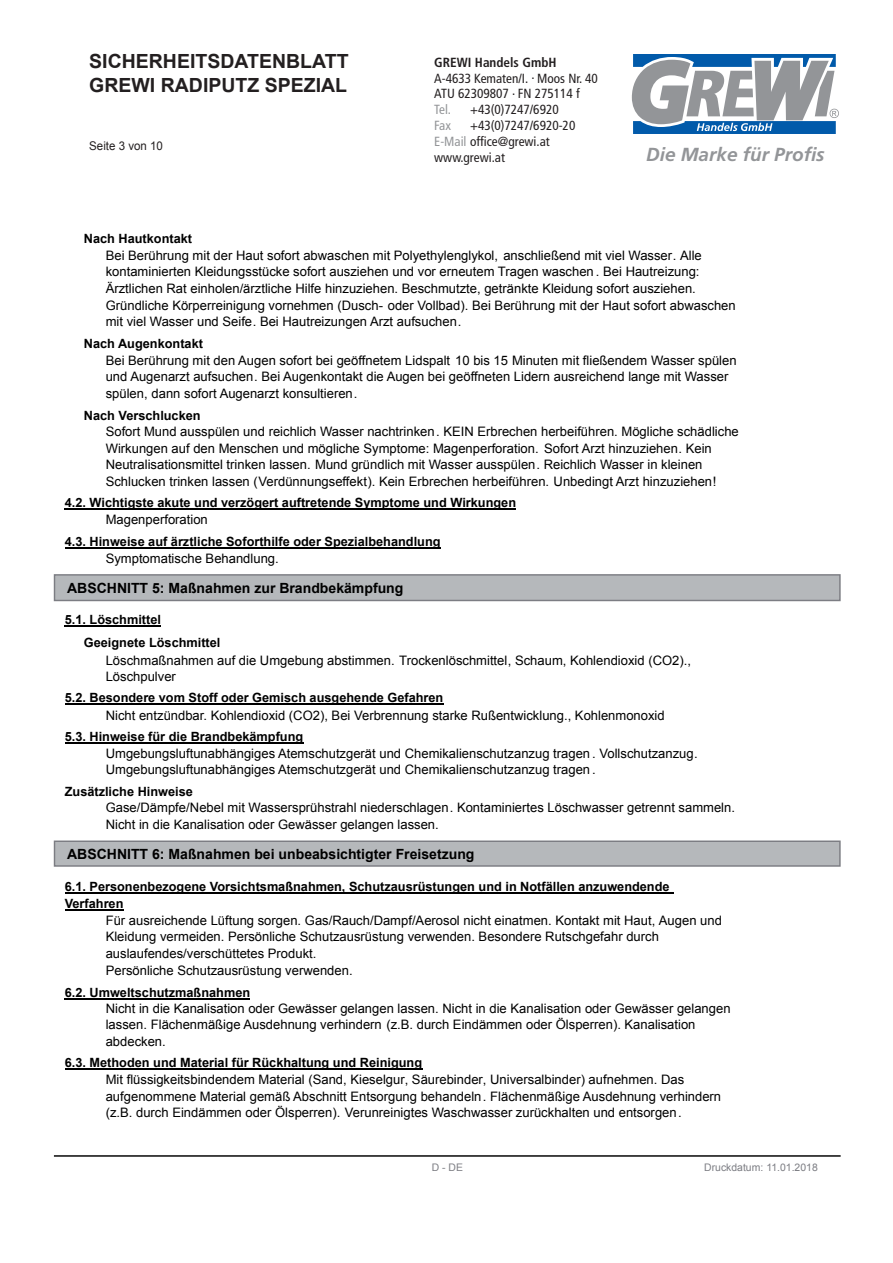
<style>
.page{position:relative;width:893px;height:1263px;background:#fff}
.page>*{position:absolute;margin:0;border:0;box-sizing:border-box;transform-origin:0 0}
.t1{font:700 19.5px/23.4px "Arial";color:#231f20}
.t2{font:italic 700 18.9px "Frutiger";color:#939598}
.t3{font:700 14.1px "Arial";color:#000}
.t4{font:condensed 13.2px/15.9px "Frutiger";color:#231f20}
.t5{font:700 condensed 13.2px "Frutiger";color:#231f20}
.t6{font:condensed 13.2px "Frutiger";letter-spacing:-.02em;color:#939598}
.t7{font:13.05px/16.6px "Arial";color:#000}
.t8{font:700 12.75px/17.2px "Arial";color:#000}
.t9{font:12px "Arial";color:#231f20;scale:.96 1}
.t10{font:10.35px "Arial";color:#7c7d83}
.s1{color:#939598}
</style>
<div class="page">
<div style="left:55px;top:575px;width:785px;height:25px;background:#b5b8bb"></div>
<div style="left:54px;top:574px;width:787px;height:27px;border:1px solid #7c7d83"></div>
<div style="left:55px;top:841px;width:785px;height:25px;background:#b5b8bb"></div>
<div style="left:54px;top:840px;width:787px;height:27px;border:1px solid #7c7d83"></div>
<hr style="left:55px;top:1155px;width:785px;height:2px;background:#000">
<hr style="left:65px;top:509px;width:451px;height:1px;background:#000">
<hr style="left:65px;top:547px;width:376px;height:1px;background:#000">
<hr style="left:65px;top:625px;width:96px;height:1px;background:#000">
<hr style="left:65px;top:704px;width:378px;height:1px;background:#000">
<hr style="left:65px;top:742px;width:238px;height:1px;background:#000">
<svg style="left:65px;top:892px;width:25px;height:1px"></svg>
<hr style="left:90px;top:892px;width:252px;height:1px;background:#000">
<hr style="left:342px;top:892px;width:331px;height:1px;background:#000">
<hr style="left:65px;top:909px;width:58px;height:2px;background:#000">
<hr style="left:65px;top:998px;width:185px;height:1px;background:#000">
<hr style="left:65px;top:1069px;width:357px;height:1px;background:#000">
<svg style="left:632px;top:54px;width:207px;height:80px"></svg>
<h1 class="t1" style="left:89px;top:50px;width:261px">SICHERHEITSDATENBLATT<br>GREWI RADIPUTZ SPEZIAL</h1>
<p class="t9" style="left:89px;top:138px;width:78px">Seite 3 von 10</p>
<p class="t8" style="left:84px;top:231px;width:110px">Nach Hautkontakt</p>
<p class="t5" style="left:434px;top:54px;width:124px">GREWI Handels GmbH</p>
<p class="t4" style="left:434px;top:70px;width:165px">A-4633 Kematen/I. . Moos Nr. 40<br>ATU 62309807 . FN 275114 f</p>
<p class="t6" style="left:434px;top:102px;width:18px">Tel.</p>
<p class="t4" style="left:470px;top:102px;width:90px">+43(0)7247/6920</p>
<p class="t6" style="left:434px;top:118px;width:18px">Fax</p>
<p class="t4" style="left:434px;top:118px;width:143px;text-indent:36px">+43(0)7247/6920-20<br><span class="s1">E-Mail</span> office@grewi.at www.grewi.at</p>
<h2 class="t2" style="left:646px;top:143px;width:180px">Die Marke für Profis</h2>
<p class="t7" style="left:106px;top:247px;width:631px">Bei Berührung mit der Haut sofort abwaschen mit Polyethylenglykol, anschließend mit viel Wasser. Alle kontaminierten Kleidungsstücke sofort ausziehen und vor erneutem Tragen waschen . Bei Hautreizung:<br>Ärztlichen Rat einholen/ärztliche Hilfe hinzuziehen. Beschmutzte, getränkte Kleidung sofort ausziehen.<br>Gründliche Körperreinigung vornehmen (Dusch- oder Vollbad). Bei Berührung mit der Haut sofort abwaschen mit viel Wasser und Seife. Bei Hautreizungen Arzt aufsuchen.</p>
<p class="t8" style="left:84px;top:335px;width:121px">Nach Augenkontakt</p>
<p class="t7" style="left:106px;top:352px;width:632px">Bei Berührung mit den Augen sofort bei geöffnetem Lidspalt 10 bis 15 Minuten mit fließendem Wasser spülen und Augenarzt aufsuchen. Bei Augenkontakt die Augen bei geöffneten Lidern ausreichend lange mit Wasser spülen, dann sofort Augenarzt konsultieren.</p>
<p class="t8" style="left:84px;top:407px;width:118px">Nach Verschlucken</p>
<p class="t7" style="left:106px;top:423px;width:635px">Sofort Mund ausspülen und reichlich Wasser nachtrinken. KEIN Erbrechen herbeiführen. Mögliche schädliche Wirkungen auf den Menschen und mögliche Symptome: Magenperforation. Sofort Arzt hinzuziehen. Kein Neutralisationsmittel trinken lassen. Mund gründlich mit Wasser ausspülen. Reichlich Wasser in kleinen Schlucken trinken lassen (Verdünnungseffekt). Kein Erbrechen herbeiführen. Unbedingt Arzt hinzuziehen!</p>
<p class="t8" style="left:65px;top:494px;width:453px">4.2. Wichtigste akute und verzögert auftretende Symptome und Wirkungen</p>
<p class="t7" style="left:106px;top:511px;width:104px">Magenperforation</p>
<p class="t8" style="left:65px;top:533px;width:377px">4.3. Hinweise auf ärztliche Soforthilfe oder Spezialbehandlung</p>
<p class="t7" style="left:106px;top:550px;width:175px">Symptomatische Behandlung.</p>
<p class="t3" style="left:67px;top:579px;width:338px">ABSCHNITT 5: Maßnahmen zur Brandbekämpfung</p>
<p class="t8" style="left:65px;top:611px;width:98px">5.1. Löschmittel</p>
<p class="t7" style="left:106px;top:652px;width:587px">Löschmaßnahmen auf die Umgebung abstimmen. Trockenlöschmittel, Schaum, Kohlendioxid (CO2).,<br>Löschpulver</p>
<p class="t8" style="left:84px;top:635px;width:138px">Geeignete Löschmittel</p>
<p class="t8" style="left:65px;top:690px;width:380px">5.2. Besondere vom Stoff oder Gemisch ausgehende Gefahren</p>
<p class="t7" style="left:106px;top:707px;width:560px">Nicht entzündbar. Kohlendioxid (CO2), Bei Verbrennung starke Rußentwicklung., Kohlenmonoxid</p>
<p class="t7" style="left:106px;top:745px;width:593px">Umgebungsluftunabhängiges Atemschutzgerät und Chemikalienschutzanzug tragen . Vollschutzanzug.<br>Umgebungsluftunabhängiges Atemschutzgerät und Chemikalienschutzanzug tragen .</p>
<p class="t8" style="left:65px;top:728px;width:240px">5.3. Hinweise für die Brandbekämpfung</p>
<p class="t8" style="left:65px;top:783px;width:130px">Zusätzliche Hinweise</p>
<p class="t7" style="left:106px;top:799px;width:631px">Gase/Dämpfe/Nebel mit Wassersprühstrahl niederschlagen. Kontaminiertes Löschwasser getrennt sammeln.<br>Nicht in die Kanalisation oder Gewässer gelangen lassen.</p>
<p class="t3" style="left:67px;top:845px;width:409px">ABSCHNITT 6: Maßnahmen bei unbeabsichtigter Freisetzung</p>
<p class="t8" style="left:65px;top:878px;width:606px">6.1. Personenbezogene Vorsichtsmaßnahmen, Schutzausrüstungen und in Notfällen anzuwendende<br>Verfahren</p>
<p class="t7" style="left:106px;top:912px;width:618px">Für ausreichende Lüftung sorgen. Gas/Rauch/Dampf/Aerosol nicht einatmen. Kontakt mit Haut, Augen und Kleidung vermeiden. Persönliche Schutzausrüstung verwenden. Besondere Rutschgefahr durch auslaufendes/verschüttetes Produkt.<br>Persönliche Schutzausrüstung verwenden.</p>
<p class="t7" style="left:106px;top:1000px;width:626px">Nicht in die Kanalisation oder Gewässer gelangen lassen. Nicht in die Kanalisation oder Gewässer gelangen lassen. Flächenmäßige Ausdehnung verhindern (z.B. durch Eindämmen oder Ölsperren). Kanalisation abdecken.</p>
<p class="t8" style="left:65px;top:984px;width:187px">6.2. Umweltschutzmaßnahmen</p>
<p class="t8" style="left:65px;top:1055px;width:359px">6.3. Methoden und Material für Rückhaltung und Reinigung</p>
<p class="t7" style="left:106px;top:1071px;width:617px">Mit flüssigkeitsbindendem Material (Sand, Kieselgur, Säurebinder, Universalbinder) aufnehmen. Das aufgenommene Material gemäß Abschnitt Entsorgung behandeln. Flächenmäßige Ausdehnung verhindern (z.B. durch Eindämmen oder Ölsperren). Verunreinigtes Waschwasser zurückhalten und entsorgen.</p>
<p class="t10" style="left:432px;top:1160px;width:33px">D - DE</p>
<p class="t10" style="left:704px;top:1160px;width:115px">Druckdatum: 11.01.2018</p>
</div>
